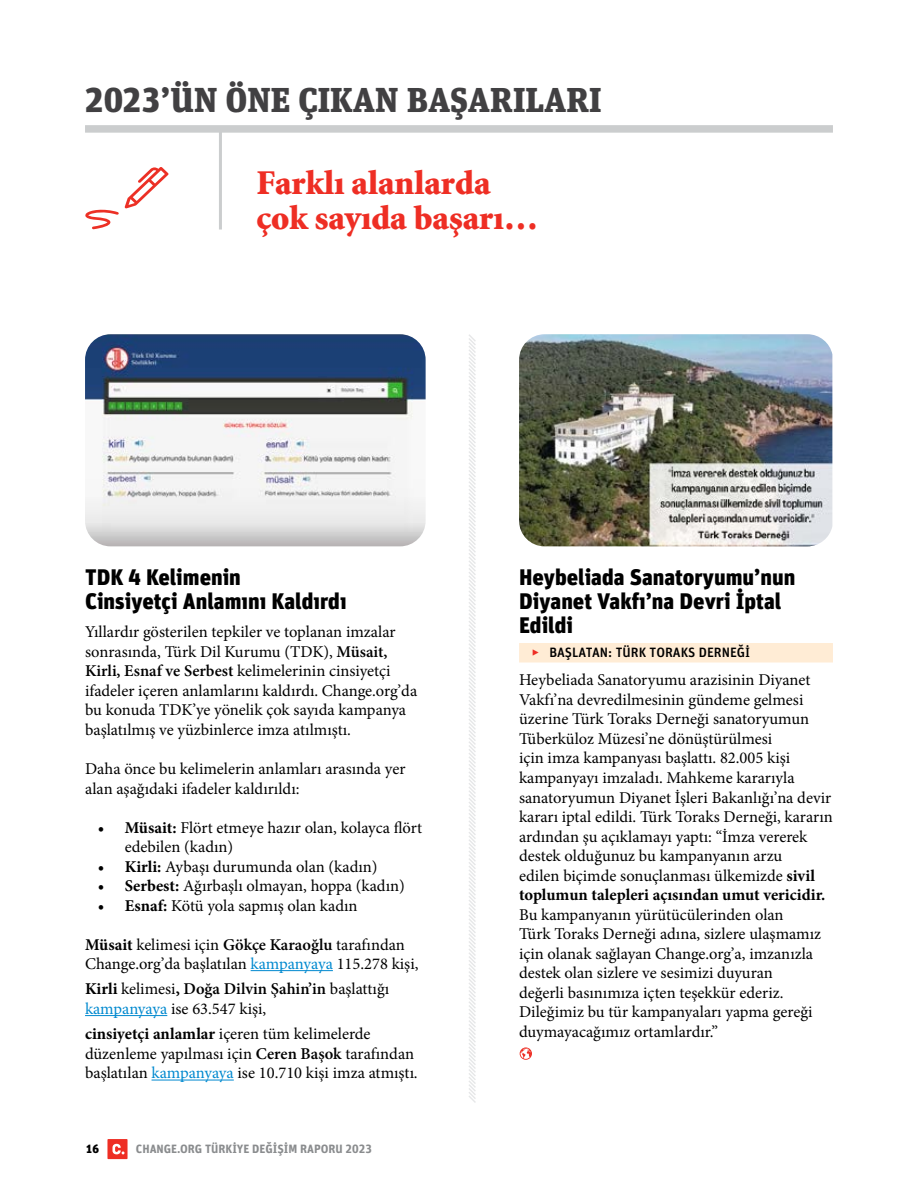
<style>
.page{position:relative;width:918px;height:1188px;background:#fff}
.page>*{position:absolute;margin:0;border:0;box-sizing:border-box;transform-origin:0 0}
.t1{font:900 34.5px/36px "Minion";color:#ee2e24}
.t2{font:900 34.5px "FF Unit Slab Pro";color:#414042}
.t3{font:900 22.5px/24px "FF Unit Pro";color:#000}
.t4{font:16.5px/19.5px "Minion Pro";color:#000}
.t5{font:500 13.5px "FF Unit Pro";color:#000}
.t6{font:700 12px "FF Unit Pro";color:#8a8c8e}
.t7{font:900 12px "FF Unit Pro";color:#000}
.s1{font-weight:600}
.s2{font-weight:700}
.s3{color:#0089cf}
.s4{font-weight:900;color:#ee2e24}
</style>
<div class="page">
<div style="left:85px;top:125px;width:748px;height:8px;background:#cbcdce"></div>
<hr style="left:219px;top:128px;width:3px;height:102px;background:#cbcdce">
<svg style="left:85px;top:209px;width:34px;height:20px"></svg>
<svg style="left:125px;top:167px;width:44px;height:41px"></svg>
<img style="left:85px;top:334px;width:341px;height:212px">
<img style="left:519px;top:334px;width:313px;height:212px">
<hr style="left:251px;top:970px;width:82px;height:1px;background:#0089cf">
<hr style="left:85px;top:1015px;width:82px;height:1px;background:#0089cf">
<hr style="left:152px;top:1080px;width:82px;height:1px;background:#0089cf">
<div style="left:519px;top:643px;width:314px;height:20px;background:#ffecd5"></div>
<svg style="left:520px;top:1047px;width:12px;height:13px"></svg>
<svg style="left:469px;top:334px;width:7px;height:769px"></svg>
<svg style="left:107px;top:1139px;width:21px;height:20px"></svg>
<h1 class="t2" style="left:85px;top:74px;width:518px">2023’ÜN ÖNE ÇIKAN BAŞARILARI</h1>
<h1 class="t1" style="left:256px;top:165px;width:283px">Farklı alanlarda çok sayıda başarı…</h1>
<h2 class="t3" style="left:85px;top:564px;width:263px">TDK 4 Kelimenin<br>Cinsiyetçi Anlamını Kaldırdı</h2>
<p class="t4" style="left:85px;top:623px;width:334px">Yıllardır gösterilen tepkiler ve toplanan imzalar sonrasında, Türk Dil Kurumu (TDK), <span class="s1">Müsait, Kirli, Esnaf ve Serbest</span> kelimelerinin cinsiyetçi ifadeler içeren anlamlarını kaldırdı. Change.org’da bu konuda TDK’ye yönelik çok sayıda kampanya başlatılmış ve yüzbinlerce imza atılmıştı.</p>
<p class="t4" style="left:85px;top:759px;width:322px">Daha önce bu kelimelerin anlamları arasında yer alan aşağıdaki ifadeler kaldırıldı:</p>
<p class="t4" style="left:125px;top:818px;width:299px;text-indent:-27px"><span class="s2">• Müsait:</span> Flört etmeye hazır olan, kolayca flört edebilen (kadın)</p>
<p class="t4" style="left:98px;top:857px;width:281px"><span class="s2">• Kirli:</span> Aybaşı durumunda olan (kadın)</p>
<p class="t4" style="left:98px;top:876px;width:309px"><span class="s2">• Serbest:</span> Ağırbaşlı olmayan, hoppa (kadın)</p>
<p class="t4" style="left:98px;top:896px;width:261px"><span class="s2">• Esnaf:</span> Kötü yola sapmış olan kadın</p>
<p class="t4" style="left:85px;top:935px;width:335px"><span class="s2">Müsait</span> kelimesi için <span class="s1">Gökçe Karaoğlu</span> tarafından<br>Change.org’da başlatılan <span class="s3">kampanyaya</span> 115.278 kişi,</p>
<p class="t4" style="left:85px;top:980px;width:306px"><span class="s2">Kirli</span> kelimesi<span class="s2">,</span> <span class="s1">Doğa Dilvin Şahin’in</span> başlattığı <span class="s3">kampanyaya</span> ise 63.547 kişi,</p>
<p class="t4" style="left:85px;top:1025px;width:334px"><span class="s2">cinsiyetçi anlamlar</span> içeren tüm kelimelerde düzenleme yapılması için <span class="s1">Ceren Başok</span> tarafından başlatılan <span class="s3">kampanyaya</span> ise 10.710 kişi imza atmıştı.</p>
<p class="t7" style="left:86px;top:1140px;width:15px">16</p>
<p class="t6" style="left:136px;top:1140px;width:238px">CHANGE.ORG TÜRKİYE DEĞİŞİM RAPORU 2023</p>
<h2 class="t3" style="left:519px;top:564px;width:278px">Heybeliada Sanatoryumu’nun<br>Diyanet Vakfı’na Devri İptal<br>Edildi</h2>
<p class="t5" style="left:532px;top:643px;width:220px"><span class="s4">‣</span> BAŞLATAN: TÜRK TORAKS DERNEĞİ</p>
<p class="t4" style="left:519px;top:671px;width:315px">Heybeliada Sanatoryumu arazisinin Diyanet Vakfı’na devredilmesinin gündeme gelmesi üzerine Türk Toraks Derneği sanatoryumun Tüberküloz Müzesi’ne dönüştürülmesi<br>için imza kampanyası başlattı. 82.005 kişi kampanyayı imzaladı. Mahkeme kararıyla sanatoryumun Diyanet İşleri Bakanlığı’na devir kararı iptal edildi. Türk Toraks Derneği, kararın ardından şu açıklamayı yaptı: “İmza vererek destek olduğunuz bu kampanyanın arzu<br>edilen biçimde sonuçlanması ülkemizde <span class="s2">sivil toplumun talepleri açısından umut vericidir.</span></p>
<p class="t4" style="left:519px;top:905px;width:304px">Bu kampanyanın yürütücülerinden olan<br>Türk Toraks Derneği adına, sizlere ulaşmamız için olanak sağlayan Change.org’a, imzanızla destek olan sizlere ve sesimizi duyuran değerli basınımıza içten teşekkür ederiz.<br>Dileğimiz bu tür kampanyaları yapma gereği duymayacağımız ortamlardır.”</p>
</div>
